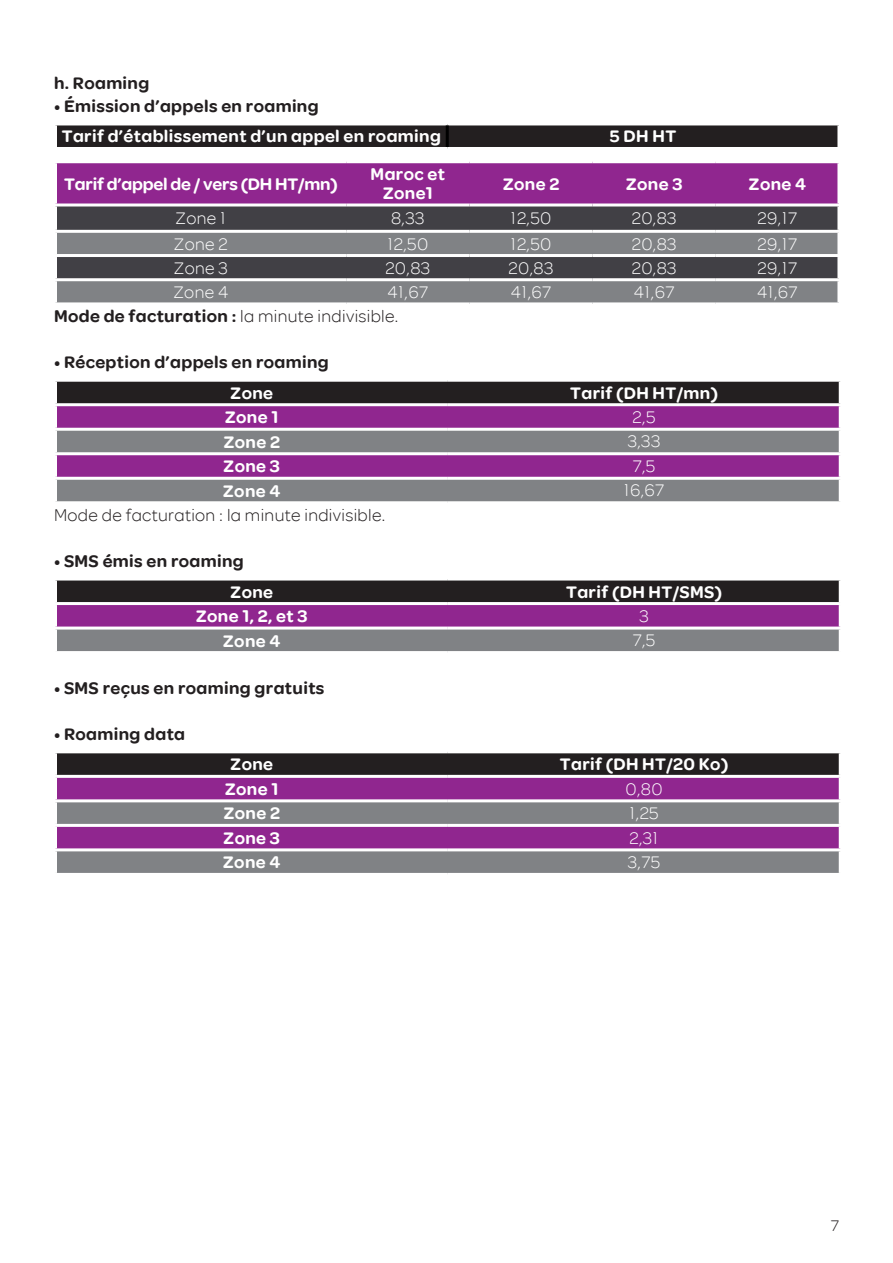
<style>
.page{position:relative;width:893px;height:1263px;background:#fff}
.page>*{position:absolute;margin:0;border:0;box-sizing:border-box;transform-origin:0 0}
.txt_cour{font:600 18px/18.8px "Inwi";letter-spacing:.02em;color:#fff;text-align:center}
.txt_cour-2{font:300 18px "Inwi";letter-spacing:.02em;color:#fff}
.txt_cour-3{font:600 18px "Inwi";letter-spacing:.02em;color:#231f20}
.txt_cour-4{font:300 18px "Inwi";letter-spacing:.02em;color:#231f20}
.txt_cour-5{font:600 18px "Inwi";letter-spacing:-.01em;color:#fff}
.t1{font:300 16.5px "Inwi";color:#231f20}
.s1{font-weight:600}
</style>
<div class="page">
<div style="left:57px;top:125px;width:780px;height:22px;background:#231f20"></div>
<hr style="left:446px;top:125px;width:3px;height:22px;background:#000">
<div style="left:57px;top:163px;width:780px;height:40px;background:#90268f"></div>
<svg style="left:57px;top:206px;width:780px;height:24px;background:#46454a"></svg>
<svg style="left:57px;top:233px;width:780px;height:69px;background:#6b6c70"></svg>
<hr style="left:54px;top:254px;width:292px;height:3px;background:#fff">
<hr style="left:346px;top:254px;width:123px;height:3px;background:#fff">
<hr style="left:469px;top:254px;width:124px;height:3px;background:#fff">
<hr style="left:593px;top:254px;width:123px;height:3px;background:#fff">
<hr style="left:716px;top:254px;width:124px;height:3px;background:#fff">
<hr style="left:54px;top:278px;width:292px;height:3px;background:#fff">
<hr style="left:346px;top:278px;width:123px;height:3px;background:#fff">
<hr style="left:469px;top:278px;width:124px;height:3px;background:#fff">
<hr style="left:593px;top:278px;width:123px;height:3px;background:#fff">
<hr style="left:716px;top:278px;width:124px;height:3px;background:#fff">
<div style="left:57px;top:382px;width:782px;height:21px;background:#231f20"></div>
<svg style="left:57px;top:406px;width:782px;height:22px;background:#922a91"></svg>
<svg style="left:57px;top:431px;width:782px;height:70px;background:#866489"></svg>
<hr style="left:54px;top:452px;width:394px;height:3px;background:#fff">
<hr style="left:448px;top:452px;width:394px;height:3px;background:#fff">
<hr style="left:54px;top:477px;width:394px;height:3px;background:#fff">
<hr style="left:448px;top:477px;width:394px;height:3px;background:#fff">
<svg style="left:57px;top:580px;width:782px;height:71px;background:#684569"></svg>
<hr style="left:54px;top:602px;width:394px;height:3px;background:#fff">
<hr style="left:448px;top:602px;width:394px;height:3px;background:#fff">
<hr style="left:54px;top:626px;width:394px;height:3px;background:#fff">
<hr style="left:448px;top:626px;width:394px;height:3px;background:#fff">
<svg style="left:57px;top:753px;width:782px;height:22px;background:#272324"></svg>
<div style="left:57px;top:778px;width:782px;height:21px;background:#90268f"></div>
<svg style="left:57px;top:802px;width:782px;height:71px;background:#87668a"></svg>
<hr style="left:54px;top:824px;width:394px;height:3px;background:#fff">
<hr style="left:448px;top:824px;width:394px;height:3px;background:#fff">
<hr style="left:54px;top:848px;width:394px;height:3px;background:#fff">
<hr style="left:448px;top:848px;width:394px;height:3px;background:#fff">
<p class="txt_cour-3" style="left:54px;top:73px;width:97px">h. Roaming</p>
<p class="txt_cour-3" style="left:54px;top:96px;width:266px">• Émission d’appels en roaming</p>
<p class="txt_cour" style="left:62px;top:127px;width:381px">Tarif d’établissement d’un appel en roaming</p>
<p class="txt_cour" style="left:610px;top:127px;width:68px">5 DH HT</p>
<p class="txt_cour-5" style="left:64px;top:173px;width:275px">Tarif d’appel de / vers (DH HT/mn)</p>
<p class="txt_cour" style="left:371px;top:165px;width:76px">Maroc et<br>Zone1</p>
<p class="txt_cour" style="left:503px;top:174px;width:58px">Zone 2</p>
<p class="txt_cour" style="left:626px;top:174px;width:58px">Zone 3</p>
<p class="txt_cour" style="left:749px;top:174px;width:59px">Zone 4</p>
<p class="txt_cour-2" style="left:175px;top:208px;width:52px">Zone 1</p>
<p class="txt_cour-2" style="left:391px;top:208px;width:35px">8,33</p>
<p class="txt_cour-2" style="left:511px;top:208px;width:42px">12,50</p>
<p class="txt_cour-2" style="left:632px;top:208px;width:46px">20,83</p>
<p class="txt_cour-2" style="left:758px;top:208px;width:41px">29,17</p>
<p class="txt_cour-2" style="left:174px;top:234px;width:55px">Zone 2</p>
<p class="txt_cour-2" style="left:387px;top:234px;width:42px">12,50</p>
<p class="txt_cour-2" style="left:511px;top:234px;width:42px">12,50</p>
<p class="txt_cour-2" style="left:632px;top:234px;width:46px">20,83</p>
<p class="txt_cour-2" style="left:758px;top:234px;width:41px">29,17</p>
<p class="txt_cour-2" style="left:174px;top:258px;width:56px">Zone 3</p>
<p class="txt_cour-2" style="left:385px;top:258px;width:46px">20,83</p>
<p class="txt_cour-2" style="left:509px;top:258px;width:46px">20,83</p>
<p class="txt_cour-2" style="left:632px;top:258px;width:46px">20,83</p>
<p class="txt_cour-2" style="left:758px;top:258px;width:41px">29,17</p>
<p class="txt_cour-2" style="left:173px;top:282px;width:56px">Zone 4</p>
<p class="txt_cour-2" style="left:388px;top:282px;width:42px">41,67</p>
<p class="txt_cour-2" style="left:511px;top:282px;width:42px">41,67</p>
<p class="txt_cour-2" style="left:634px;top:282px;width:42px">41,67</p>
<p class="txt_cour-2" style="left:757px;top:282px;width:42px">41,67</p>
<p class="txt_cour-4" style="left:54px;top:307px;width:346px"><span class="s1">Mode de facturation :</span> la minute indivisible.</p>
<p class="txt_cour-3" style="left:54px;top:352px;width:276px">• Réception d’appels en roaming</p>
<p class="txt_cour" style="left:230px;top:383px;width:44px">Zone</p>
<p class="txt_cour" style="left:570px;top:383px;width:149px">Tarif (DH HT/mn)</p>
<p class="txt_cour" style="left:225px;top:408px;width:55px">Zone 1</p>
<p class="txt_cour-2" style="left:633px;top:407px;width:24px">2,5</p>
<p class="txt_cour" style="left:223px;top:432px;width:58px">Zone 2</p>
<p class="txt_cour-2" style="left:628px;top:432px;width:34px">3,33</p>
<p class="txt_cour" style="left:223px;top:457px;width:58px">Zone 3</p>
<p class="txt_cour-2" style="left:633px;top:456px;width:24px">7,5</p>
<p class="txt_cour" style="left:223px;top:481px;width:59px">Zone 4</p>
<p class="txt_cour-2" style="left:624px;top:481px;width:42px">16,67</p>
<p class="txt_cour-4" style="left:54px;top:505px;width:333px">Mode de facturation : la minute indivisible.</p>
<p class="txt_cour-3" style="left:54px;top:551px;width:191px">• SMS émis en roaming</p>
<p class="txt_cour" style="left:230px;top:582px;width:44px">Zone</p>
<p class="txt_cour" style="left:566px;top:582px;width:157px">Tarif (DH HT/SMS)</p>
<p class="txt_cour" style="left:196px;top:607px;width:113px">Zone 1, 2, et 3</p>
<p class="txt_cour-2" style="left:639px;top:606px;width:11px">3</p>
<p class="txt_cour" style="left:223px;top:631px;width:59px">Zone 4</p>
<p class="txt_cour-2" style="left:633px;top:630px;width:24px">7,5</p>
<p class="txt_cour-3" style="left:54px;top:678px;width:272px">• SMS reçus en roaming gratuits</p>
<p class="txt_cour-3" style="left:54px;top:724px;width:133px">• Roaming data</p>
<p class="txt_cour" style="left:230px;top:755px;width:44px">Zone</p>
<p class="txt_cour" style="left:560px;top:755px;width:170px">Tarif (DH HT/20 Ko)</p>
<p class="txt_cour" style="left:225px;top:779px;width:55px">Zone 1</p>
<p class="txt_cour-2" style="left:625px;top:779px;width:39px">0,80</p>
<p class="txt_cour" style="left:223px;top:804px;width:58px">Zone 2</p>
<p class="txt_cour-2" style="left:629px;top:803px;width:31px">1,25</p>
<p class="txt_cour" style="left:223px;top:828px;width:58px">Zone 3</p>
<p class="txt_cour-2" style="left:629px;top:828px;width:31px">2,31</p>
<p class="txt_cour" style="left:223px;top:853px;width:59px">Zone 4</p>
<p class="txt_cour-2" style="left:628px;top:852px;width:34px">3,75</p>
<p class="t1" style="left:831px;top:1216px;width:10px">7</p>
</div>
